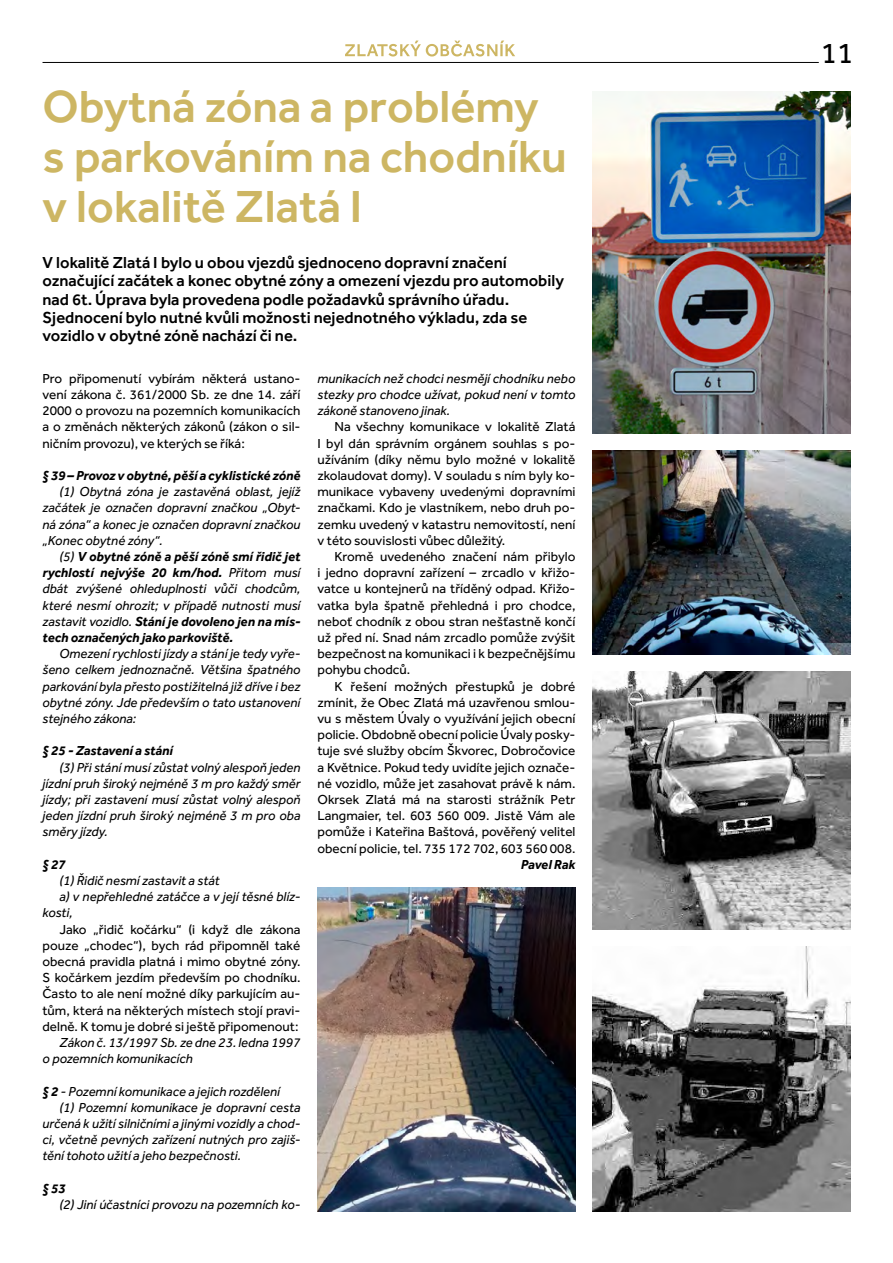
<style>
.page{position:relative;width:893px;height:1263px;background:#fff}
.page>*{position:absolute;margin:0;border:0;box-sizing:border-box;transform-origin:0 0}
.t1{font:500 46.5px/49.5px "Effra";color:#cdb663}
.t2{font:30px "Effra";color:#000}
.t3{font:500 16.5px/18.1px "Effra";color:#000}
.t4{font:13.5px/16.2px "Effra";color:#000;text-align:justify}
.t5{font:italic 13.5px/16.2px "Effra";color:#000;text-align:justify}
.t6{font:italic 700 13.5px/16.2px "Effra";color:#000;text-align:justify}
.s1{font-weight:400}
.s2{font-weight:700}
</style>
<div class="page">
<hr style="left:43px;top:62px;width:776px;height:1px;background:#000">
<svg style="left:345px;top:41px;width:170px;height:16px"></svg>
<img style="left:592px;top:91px;width:258px;height:343px">
<img style="left:592px;top:946px;width:258px;height:265px">
<img style="left:592px;top:671px;width:258px;height:258px">
<img style="left:317px;top:887px;width:258px;height:324px">
<img style="left:592px;top:451px;width:258px;height:203px">
<h1 class="t1" style="left:43px;top:81px;width:526px">Obytná zóna a problémy s parkováním na chodníku v lokalitě Zlatá I</h1>
<p class="t3" style="left:43px;top:253px;width:523px">V lokalitě Zlatá I bylo u obou vjezdů sjednoceno dopravní značení označující začátek a konec obytné zóny a omezení vjezdu pro automobily nad 6t. Úprava byla provedena podle požadavků správního úřadu.<br>Sjednocení bylo nutné kvůli možnosti nejednotného výkladu, zda se vozidlo v obytné zóně nachází či ne.</p>
<p class="t4" style="left:43px;top:370px;width:259px">Pro připomenutí vybírám některá ustano&shy;vení zákona č. 361/2000 Sb. ze dne 14. září 2000 o provozu na pozemních komunikacích a o změnách některých zákonů (zákon o sil&shy;ničním provozu), ve kterých se říká:</p>
<p class="t6" style="left:43px;top:467px;width:259px">§ 39 – Provoz v obytné, pěší a cyklistické zóně</p>
<p class="t5" style="left:43px;top:483px;width:259px;text-indent:17px">(1) Obytná zóna je zastavěná oblast, jejíž začátek je označen dopravní značkou „Obyt&shy;ná zóna“ a konec je označen dopravní značkou „Konec obytné zóny“.</p>
<p class="t6" style="left:43px;top:548px;width:259px;text-indent:17px"><span class="s1">(5)</span> V obytné zóně a pěší zóně smí řidič jet rychlostí nejvýše 20 km/hod. <span class="s1">Přitom musí dbát zvýšené ohleduplnosti vůči chodcům, které nesmí ohrozit; v případě nutnosti musí zastavit vozidlo.</span> Stání je dovoleno jen na mís&shy;tech označených jako parkoviště.</p>
<p class="t5" style="left:43px;top:645px;width:259px;text-indent:17px">Omezení rychlosti jízdy a stání je tedy vyře&shy;šeno celkem jednoznačně. Většina špatného parkování byla přesto postižitelná již dříve i bez obytné zóny. Jde především o tato ustanovení stejného zákona:</p>
<p class="t6" style="left:43px;top:742px;width:132px">§ 25 - Zastavení a stání</p>
<p class="t5" style="left:43px;top:759px;width:259px;text-indent:17px">(3) Při stání musí zůstat volný alespoň jeden jízdní pruh široký nejméně 3 m pro každý směr jízdy; při zastavení musí zůstat volný alespoň jeden jízdní pruh široký nejméně 3 m pro oba směry jízdy.</p>
<p class="t6" style="left:43px;top:856px;width:25px">§ 27</p>
<p class="t5" style="left:60px;top:872px;width:162px">(1) Řidič nesmí zastavit a stát</p>
<p class="t5" style="left:60px;top:888px;width:242px">a) v nepřehledné zatáčce a v její těsné blíz-</p>
<p class="t5" style="left:43px;top:905px;width:32px">kosti,</p>
<p class="t4" style="left:43px;top:921px;width:259px;text-indent:17px">Jako „řidič kočárku“ (i když dle zákona pouze „chodec“), bych rád připomněl také obecná pravidla platná i mimo obytné zóny.<br>S kočárkem jezdím především po chodníku.<br>Často to ale není možné díky parkujícím au&shy;tům, která na některých místech stojí pravi&shy;delně. K tomu je dobré si ještě připomenout:</p>
<p class="t5" style="left:43px;top:1034px;width:259px;text-indent:17px">Zákon č. 13/1997 Sb. ze dne 23. ledna 1997 o pozemních komunikacích</p>
<p class="t5" style="left:43px;top:1083px;width:239px"><span class="s2">§ 2</span> - Pozemní komunikace a jejich rozdělení</p>
<p class="t5" style="left:60px;top:1099px;width:242px">(1) Pozemní komunikace je dopravní cesta</p>
<p class="t5" style="left:43px;top:1115px;width:259px">určená k užití silničními a jinými vozidly a chod-</p>
<p class="t5" style="left:43px;top:1131px;width:259px">ci, včetně pevných zařízení nutných pro zajiš-</p>
<p class="t5" style="left:43px;top:1148px;width:200px">tění tohoto užití a jeho bezpečnosti.</p>
<p class="t6" style="left:43px;top:1180px;width:25px">§ 53</p>
<p class="t5" style="left:60px;top:1196px;width:242px">(2) Jiní účastníci provozu na pozemních ko-</p>
<p class="t5" style="left:317px;top:370px;width:259px">munikacích než chodci nesmějí chodníku nebo stezky pro chodce užívat, pokud není v tomto zákoně stanoveno jinak.</p>
<p class="t4" style="left:317px;top:419px;width:259px;text-indent:17px">Na všechny komunikace v lokalitě Zlatá I byl dán správním orgánem souhlas s po&shy;užíváním (díky němu bylo možné v lokalitě zkolaudovat domy). V souladu s ním byly ko&shy;munikace vybaveny uvedenými dopravními značkami. Kdo je vlastníkem, nebo druh po&shy;zemku uvedený v katastru nemovitostí, není v této souvislosti vůbec důležitý.</p>
<p class="t4" style="left:317px;top:548px;width:259px;text-indent:17px">Kromě uvedeného značení nám přibylo i jedno dopravní zařízení – zrcadlo v křižo&shy;vatce u kontejnerů na tříděný odpad. Křižo&shy;vatka byla špatně přehledná i pro chodce, neboť chodník z obou stran nešťastně končí už před ní. Snad nám zrcadlo pomůže zvýšit bezpečnost na komunikaci i k bezpečnějšímu pohybu chodců.</p>
<p class="t4" style="left:317px;top:678px;width:259px;text-indent:17px">K řešení možných přestupků je dobré zmínit, že Obec Zlatá má uzavřenou smlou&shy;vu s městem Úvaly o využívání jejich obecní policie. Obdobně obecní policie Úvaly posky&shy;tuje své služby obcím Škvorec, Dobročovice a Květnice. Pokud tedy uvidíte jejich označe&shy;né vozidlo, může jet zasahovat právě k nám.<br>Okrsek Zlatá má na starosti strážník Petr Langmaier, tel. 603 560 009. Jistě Vám ale pomůže i Kateřina Baštová, pověřený velitel obecní policie, tel. 735 172 702, 603 560 008.</p>
<p class="t6" style="left:521px;top:856px;width:56px">Pavel Rak</p>
<h2 class="t2" style="left:821px;top:35px;width:34px">11</h2>
</div>
